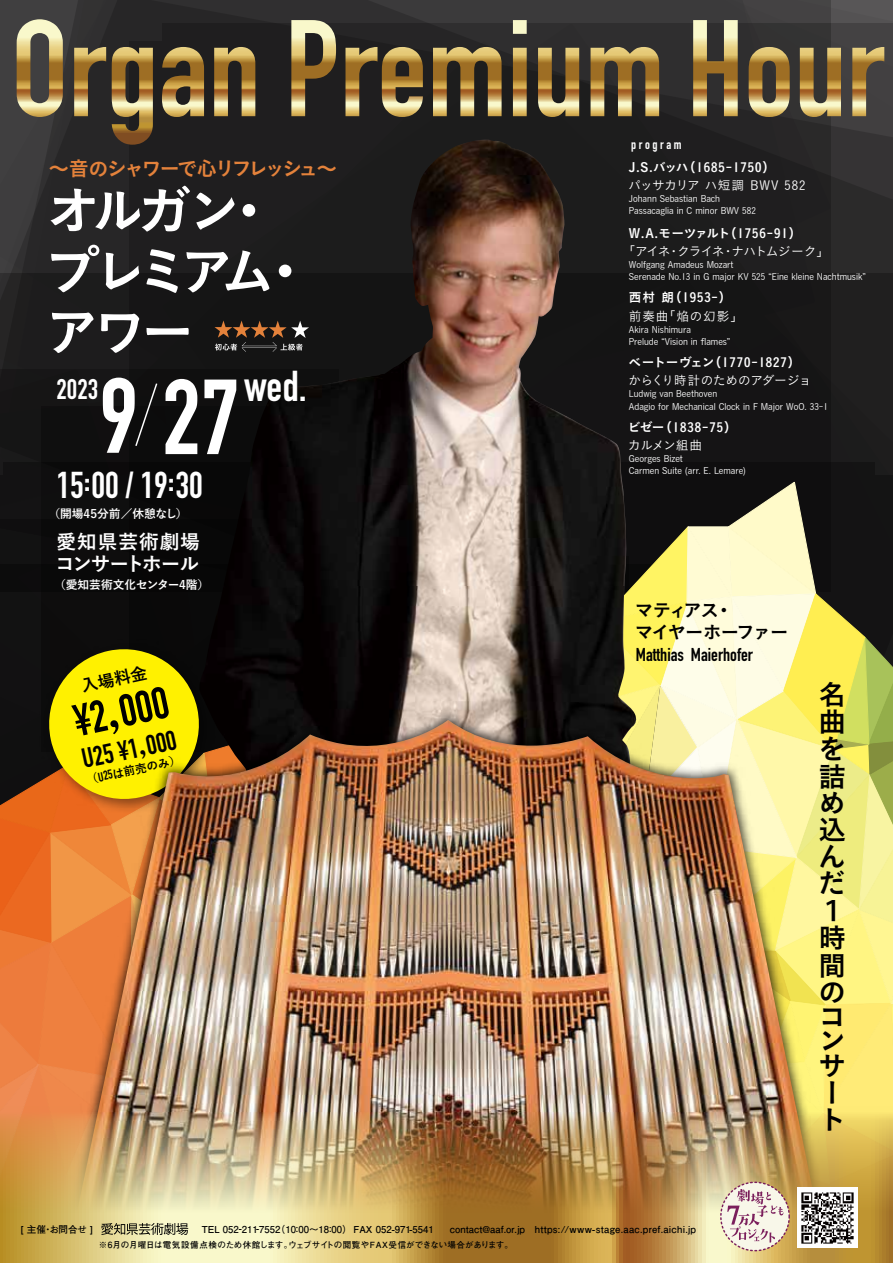
<style>
.page{position:relative;width:893px;height:1263px;background:#fff}
.page>*{position:absolute;margin:0;border:0;box-sizing:border-box;transform-origin:0 0}
.t1{font:700 104.7px "DIN Condensed";color:#fff}
.t2{font:53.1px/60.6px "Koburina Go Std N W6";letter-spacing:-.13em;color:#fff}
.t3{font:700 44.25px "DIN Condensed";color:#000}
.t4{font:700 42.45px "DIN Condensed";color:#fff}
.t5{font:700 36.9px "DIN Condensed";color:#fff}
.t6{font:700 28.05px "DIN Condensed";color:#fff}
.t7{font:27.6px/27px "Koburina Go Std N W6";color:#000;text-align:justify}
.t8{font:500 27.6px "Koz Go Pr 6 N";color:#000}
.t9{font:700 27.3px "DIN Condensed";color:#000}
.t10{font:20.1px "Koburina Go Std N W6";letter-spacing:-.135em;color:#e4823b}
.t11{font:700 19.65px/22.2px "Yu Go";letter-spacing:-.045em;color:#fff}
.t12{font:700 18.3px "DIN Condensed";color:#000}
.t13{font:18.3px/22px "Koburina Go Std N W6";letter-spacing:-.075em;color:#000}
.t14{font:700 16.8px "Yu Go";color:#000}
.t15{font:700 13.2px "DIN Condensed";letter-spacing:.2em;color:#fff}
.t16{font:12.75px "Koburina Go Std N W6";letter-spacing:.075em;color:#fff}
.t17{font:12.75px "Koburina Go Std N W3";letter-spacing:-.04em;color:#fff}
.t18{font:12.75px "Koburina Go Std N W3";letter-spacing:-.06em;color:#fff}
.t19{font:12.75px "Koburina Go Std N W6";letter-spacing:-.05em;color:#fff}
.t20{font:700 11.7px "Yu Go";color:#fff}
.t21{font:700 11.7px "Yu Go";color:#000}
.t22{font:700 9.6px "Futo Go B101 Pro";color:#000}
.t23{font:9.15px/12.1px "Koburina Go Std N W3";color:#fff}
.t24{font:700 8.55px "Futo Go B101 Pro";color:#000}
.s1{font-family:"Yu Go"}
.s2{font-family:"DIN Condensed";font-size:12.75px}
</style>
<div class="page">
<svg style="left:0;top:0;width:893px;height:273px;background:#2a292a"></svg>
<svg style="left:0;top:273px;width:893px;height:203px;background:#171616"></svg>
<img style="left:179px;top:140px;width:492px;height:340px">
<svg style="left:135px;top:383px;width:22px;height:63px"></svg>
<img style="left:0;top:480px;width:893px;height:783px">
<svg style="left:17px;top:19px;width:46px;height:98px;background:#9d8b63"></svg>
<svg style="left:74px;top:47px;width:32px;height:69px;background:#7d6941"></svg>
<svg style="left:112px;top:47px;width:41px;height:98px;background:#907442"></svg>
<svg style="left:162px;top:47px;width:42px;height:70px;background:#967d49"></svg>
<svg style="left:214px;top:47px;width:41px;height:69px;background:#957a45"></svg>
<svg style="left:291px;top:20px;width:45px;height:96px;background:#81724f"></svg>
<svg style="left:345px;top:47px;width:78px;height:70px;background:#816b40"></svg>
<svg style="left:433px;top:47px;width:69px;height:69px;background:#8c7342"></svg>
<svg style="left:513px;top:20px;width:14px;height:96px"></svg>
<svg style="left:538px;top:48px;width:41px;height:69px;background:#987e4a"></svg>
<svg style="left:591px;top:47px;width:68px;height:69px;background:#907746"></svg>
<svg style="left:693px;top:20px;width:45px;height:96px;background:#988457"></svg>
<svg style="left:749px;top:47px;width:41px;height:70px;background:#987e4c"></svg>
<svg style="left:800px;top:48px;width:41px;height:69px;background:#9d834f"></svg>
<svg style="left:852px;top:47px;width:32px;height:69px;background:#89744c"></svg>
<svg style="left:215px;top:320px;width:94px;height:32px;background:#44362d"></svg>
<h3 class="t10" style="left:49px;top:153px;width:290px">～音のシャワーで心リフレッシュ~</h3>
<h2 class="t2" style="left:47px;top:182px;width:194px">オルガン</h2>
<h2 class="t2" style="left:222px;top:182px;width:55px">・</h2>
<h2 class="t2" style="left:46px;top:242px;width:230px">プレミアムアワー</h2>
<h2 class="t2" style="left:259px;top:242px;width:55px">・</h2>
<h3 class="t6" style="left:57px;top:370px;width:43px">2023</h3>
<h3 class="t4" style="left:244px;top:357px;width:64px">wed.</h3>
<h1 class="t1" style="left:99px;top:347px;width:142px">927</h1>
<h3 class="t5" style="left:56px;top:460px;width:148px">15:00 / 19:30</h3>
<h3 class="t11" style="left:55px;top:531px;width:146px">愛知県芸術劇場コンサートホール</h3>
<p class="t20" style="left:54px;top:578px;width:157px">（愛知芸術文化センター階4 (</p>
<p class="t20" style="left:48px;top:507px;width:141px">（開場45分前／休憩なし(</p>
<h3 class="t14" style="left:80px;top:677px;width:68px;rotate:-12deg">入場料金</h3>
<h3 class="t3" style="left:68px;top:692px;width:97px;rotate:-12deg">¥2<span class="s1">，</span>000</h3>
<h3 class="t9" style="left:78px;top:741px;width:98px;rotate:-12deg">U25 ¥1<span class="s1">，</span>000</h3>
<p class="t21" style="left:85px;top:773px;width:98px;rotate:-12deg">（<span class="s2">U25</span>は前売のみ(</p>
<h3 class="t15" style="left:631px;top:136px;width:52px">program</h3>
<h3 class="t16" style="left:683px;top:157px;width:94px">)1685-1750(</h3>
<h3 class="t16" style="left:629px;top:157px;width:61px">S.J .バッハ</h3>
<h3 class="t17" style="left:628px;top:176px;width:117px">パッサカリアハ短調</h3>
<p class="t23" style="left:629px;top:193px;width:129px">Johann Sebastian Bach<br>Passacaglia in C minor BWV 582</p>
<h3 class="t16" style="left:724px;top:223px;width:79px">)1756-91(</h3>
<h3 class="t17" style="left:750px;top:176px;width:29px">BWV</h3>
<h3 class="t17" style="left:785px;top:176px;width:22px">582</h3>
<h3 class="t16" style="left:629px;top:223px;width:103px">W A. .モーツァルト</h3>
<h3 class="t17" style="left:622px;top:242px;width:49px">「アイネ</h3>
<p class="t23" style="left:629px;top:258px;width:239px">Wolfgang Amadeus Mozart<br>Serenade No.13 in G major KV 525 “Eine kleine Nachtmusik“</p>
<h3 class="t16" style="left:661px;top:288px;width:72px">)朗 1953-(</h3>
<h3 class="t18" style="left:731px;top:242px;width:99px">ナハトムジーク「</h3>
<h3 class="t17" style="left:677px;top:242px;width:49px">クライネ</h3>
<h3 class="t17" style="left:667px;top:242px;width:14px">・</h3>
<h3 class="t17" style="left:722px;top:242px;width:14px">・</h3>
<h3 class="t16" style="left:629px;top:288px;width:28px">西村</h3>
<h3 class="t17" style="left:663px;top:306px;width:82px">「焔の幻影「</h3>
<h3 class="t17" style="left:629px;top:306px;width:41px">前奏曲</h3>
<p class="t23" style="left:629px;top:323px;width:103px">Akira Nishimura<br>Prelude “Vision in flames“</p>
<h3 class="t16" style="left:708px;top:353px;width:94px">)1770-1827(</h3>
<h3 class="t19" style="left:628px;top:353px;width:88px">ベートーヴェン</h3>
<h3 class="t17" style="left:628px;top:371px;width:185px">からくり時計のためのアダージョ</h3>
<p class="t23" style="left:629px;top:388px;width:201px">Ludwig van Beethoven<br>Adagio for Mechanical Clock in F Major WoO. 33-1</p>
<h3 class="t16" style="left:659px;top:417px;width:79px">)1838-75(</h3>
<h3 class="t16" style="left:628px;top:417px;width:38px">ビゼー</h3>
<h3 class="t17" style="left:628px;top:436px;width:75px">カルメン組曲</h3>
<p class="t23" style="left:629px;top:452px;width:119px">Georges Bizet<br>Carmen Suite (arr .E. Lemare(</p>
<h3 class="t13" style="left:635px;top:600px;width:155px">マティアス<br>マイヤーホーファー</h3>
<h3 class="t12" style="left:636px;top:642px;width:119px">Matthias Maierhofer</h3>
<h3 class="t13" style="left:715px;top:600px;width:20px">・</h3>
<h3 class="t7" style="left:819px;top:682px;width:28px">名曲を詰め込んだ</h3>
<h3 class="t7" style="left:819px;top:926px;width:28px;line-height:25.8px;text-align:left">時間のコンサート</h3>
<h3 class="t8" style="left:819px;top:895px;width:18px">１</h3>
<p class="t22" style="left:21px;top:1222px;width:74px">[ 主催お問合せ ]</p>
<p class="t22" style="left:43px;top:1222px;width:11px">・</p>
<p class="t22" style="left:276px;top:1222px;width:422px">（10:00～18:00）FAX 052-971-5541 　 contact@aaf.or j p. 　https://www-stage.aac.pref.aichi j p.</p>
<p class="t22" style="left:202px;top:1222px;width:80px">TEL 052-211-7552</p>
<p class="t24" style="left:289px;top:1238px;width:226px">ウェブサイトの閲覧やFAX受信ができない場合があります。</p>
<p class="t24" style="left:99px;top:1238px;width:195px">※6月の月曜日は電気設備点検のため休館します。</p>
</div>
